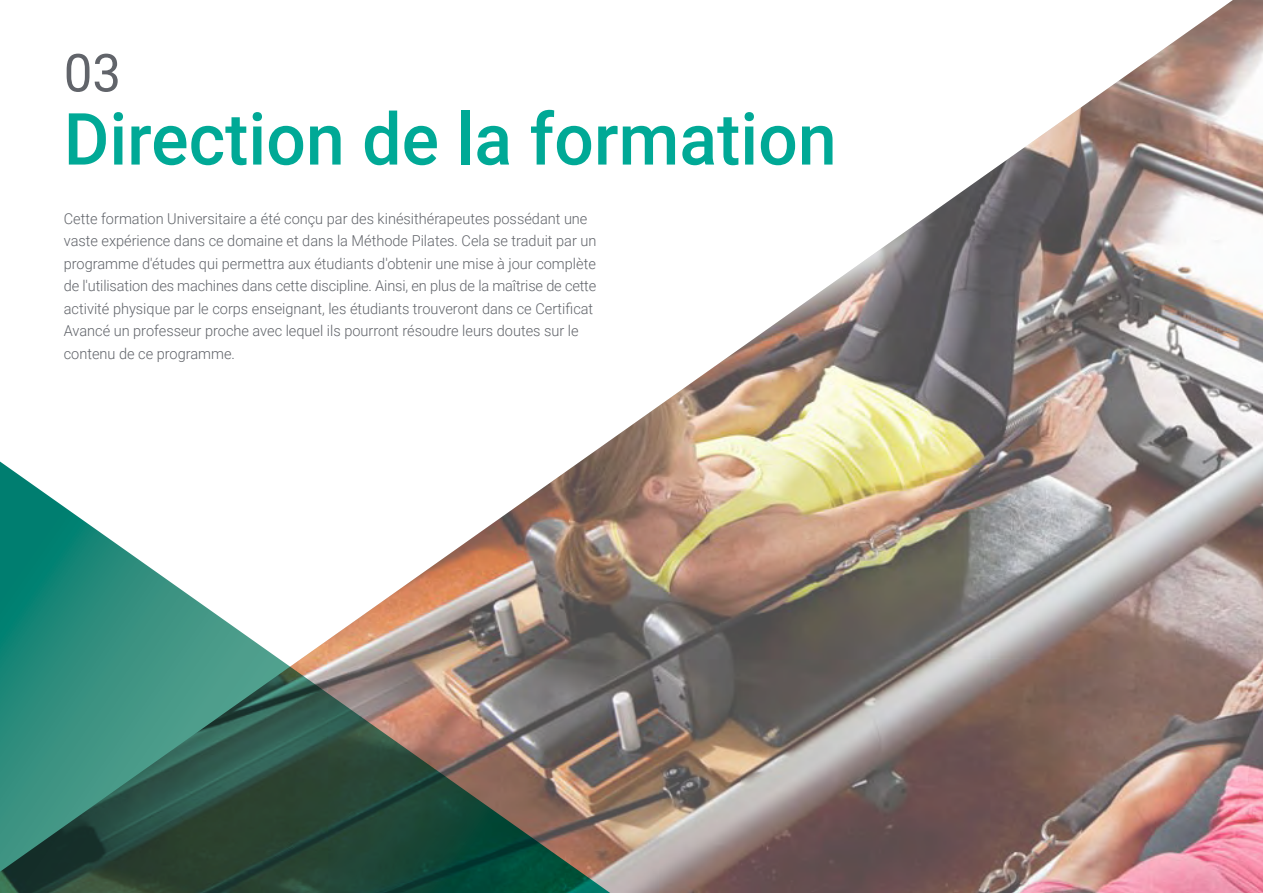
<style>
.page{position:relative;width:1263px;height:893px;background:#fff}
.page>*{position:absolute;margin:0;border:0;box-sizing:border-box;transform-origin:0 0}
.t1{font:500 72px "Roboto";color:#00a996}
.t2{font:52.5px "Roboto";color:#61646a}
.t3{font:300 15px/22.5px "Roboto";color:#61646a}
</style>
<div class="page">
<img style="left:602px;top:0;width:661px;height:893px">
<svg style="left:0;top:446px;width:640px;height:447px"></svg>
<h2 class="t2" style="left:64px;top:36px;width:59px">03</h2>
<h1 class="t1" style="left:64px;top:89px;width:774px">Direction de la formation</h1>
<p class="t3" style="left:64px;top:207px;width:534px">Cette formation Universitaire a été conçu par des kinésithérapeutes possédant une vaste expérience dans ce domaine et dans la Méthode Pilates. Cela se traduit par un programme d'études qui permettra aux étudiants d'obtenir une mise à jour complète de l'utilisation des machines dans cette discipline. Ainsi, en plus de la maîtrise de cette activité physique par le corps enseignant, les étudiants trouveront dans ce Certificat Avancé un professeur proche avec lequel ils pourront résoudre leurs doutes sur le contenu de ce programme.</p>
</div>
